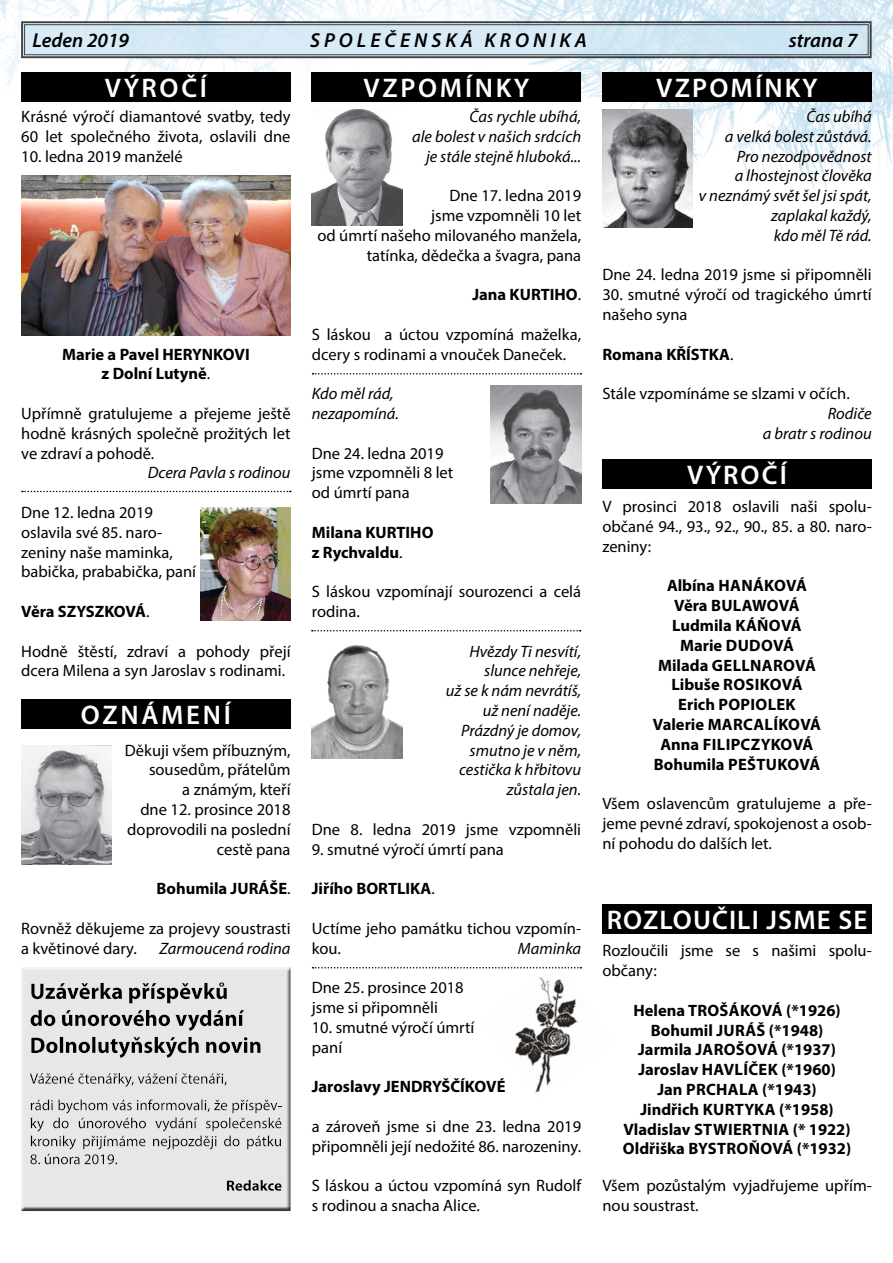
<style>
.page{position:relative;width:893px;height:1263px;background:#fff}
.page>*{position:absolute;margin:0;border:0;box-sizing:border-box;transform-origin:0 0}
.t1{font:600 27px "Myriad Pro";letter-spacing:.08em;color:#fff}
.t2{font:600 27px "Myriad Pro";letter-spacing:.04em;color:#fff}
.t3{font:600 27px "Myriad Pro";letter-spacing:.1em;color:#fff}
.t4{font:italic 600 20.25px "Myriad Pro";letter-spacing:.2em;color:#000}
.t5{font:italic 600 20.25px "Myriad Pro";color:#000}
.t6{font:16.5px/19.8px "Myriad Pro";color:#000}
.t7{font:700 16.5px/19.8px "Myriad Pro";color:#000}
.t8{font:italic 16.5px/19.8px "Myriad Pro";color:#000;text-align:right}
.t9{font:700 16.5px "Myriad Pro";letter-spacing:.02em;color:#000}
.s1{font-weight:400}
</style>
<div class="page">
<img style="left:0;top:0;width:893px;height:228px">
<img style="left:480px;top:967px;width:102px;height:126px">
<div style="left:312px;top:72px;width:269px;height:30px;background:#000"></div>
<div style="left:21px;top:72px;width:270px;height:30px;background:#000"></div>
<img style="left:491px;top:385px;width:90px;height:118px">
<div style="left:20px;top:966px;width:275px;height:245px;background:#000;opacity:.75"></div>
<img style="left:312px;top:645px;width:90px;height:113px">
<img style="left:21px;top:745px;width:90px;height:119px">
<div style="left:602px;top:72px;width:270px;height:30px;background:#000"></div>
<img style="left:200px;top:507px;width:91px;height:113px">
<svg style="left:313px;top:373px;width:268px;height:1px"></svg>
<div style="left:602px;top:459px;width:270px;height:30px;background:#000"></div>
<img style="left:21px;top:175px;width:270px;height:160px">
<svg style="left:22px;top:491px;width:269px;height:1px"></svg>
<div style="left:21px;top:699px;width:270px;height:30px;background:#000"></div>
<img style="left:312px;top:110px;width:90px;height:115px">
<img style="left:602px;top:110px;width:91px;height:117px">
<svg style="left:312px;top:630px;width:269px;height:1px"></svg>
<svg style="left:313px;top:967px;width:268px;height:1px"></svg>
<svg style="left:20px;top:20px;width:852px;height:39px;background:#becfd9"></svg>
<div style="left:602px;top:904px;width:270px;height:30px;background:#000"></div>
<p class="t5" style="left:33px;top:27px;width:98px">Leden 2019</p>
<p class="t4" style="left:310px;top:27px;width:278px">SPOLEČENSKÁ KRONIKA</p>
<p class="t4" style="left:789px;top:27px;width:70px">strana 7</p>
<h1 class="t1" style="left:105px;top:70px;width:104px">VÝROČÍ</h1>
<p class="t6" style="left:21px;top:106px;width:271px">Krásné výročí diamantové svatby, tedy<br>60 let společného života, oslavili dne</p>
<p class="t6" style="left:21px;top:146px;width:163px">10. ledna 2019 manželé</p>
<p class="t7" style="left:62px;top:343px;width:123px">Marie a Pavel HERYN</p>
<p class="t7" style="left:213px;top:343px;width:36px">KOVI</p>
<p class="t7" style="left:102px;top:363px;width:110px">z Dolní Lutyně<span class="s1">.</span></p>
<p class="t6" style="left:21px;top:403px;width:271px;text-align:justify">Upřímně gratulujeme a přejeme ještě hodně krásných společně prožitých let ve zdraví a pohodě.</p>
<p class="t8" style="left:148px;top:463px;width:144px">Dcera Pavla s rodinou</p>
<p class="t6" style="left:21px;top:502px;width:176px">Dne 12. ledna 2019 oslavila své 85. naro&shy;zeniny naše maminka, babička, prababička, paní</p>
<p class="t7" style="left:21px;top:601px;width:130px">Věra SZYSZKOVÁ<span class="s1">.</span></p>
<p class="t6" style="left:21px;top:641px;width:271px">Hodně štěstí, zdraví a pohody přejí dcera Milena a syn Jaroslav s rodinami.</p>
<h1 class="t3" style="left:81px;top:698px;width:152px">OZNÁMENÍ</h1>
<p class="t6" style="left:125px;top:740px;width:167px;text-align:right">Děkuji všem příbuzným, sousedům, přátelům<br>a známým, kteří<br>dne 12. prosince 2018 doprovodili na poslední cestě pana</p>
<p class="t7" style="left:156px;top:878px;width:136px">Bohumila JURÁŠE<span class="s1">.</span></p>
<p class="t6" style="left:21px;top:918px;width:271px">Rovněž děkujeme za projevy soustrasti a květinové dary.</p>
<p class="t8" style="left:159px;top:938px;width:133px">Zarmoucená rodina</p>
<h1 class="t1" style="left:364px;top:70px;width:20px">VZPOMÍNKY</h1>
<p class="t8" style="left:412px;top:106px;width:170px">Čas rychle ubíhá,<br>ale bolest v našich srdcích je stále stejně hluboká...</p>
<p class="t6" style="left:317px;top:185px;width:265px;text-align:right">Dne 17. ledna 2019<br>jsme vzpomněli 10 let<br>od úmrtí našeho milovaného manžela, tatínka, dědečka a švagra, pana</p>
<p class="t7" style="left:472px;top:284px;width:110px">Jana KURTIHO<span class="s1">.</span></p>
<p class="t6" style="left:312px;top:324px;width:271px">S láskou a úctou vzpomíná maželka, dcery s rodinami a vnouček Daneček.</p>
<p class="t8" style="left:312px;top:383px;width:89px;text-align:left">Kdo měl rád, nezapomíná.</p>
<p class="t6" style="left:312px;top:443px;width:143px">Dne 24. ledna 2019 jsme vzpomněli 8 let od úmrtí pana</p>
<p class="t7" style="left:312px;top:522px;width:122px">Milana KURTIHO z Rychvaldu<span class="s1">.</span></p>
<p class="t6" style="left:312px;top:581px;width:271px">S láskou vzpomínají sourozenci a celá rodina.</p>
<p class="t8" style="left:446px;top:641px;width:137px">Hvězdy Ti nesvítí, slunce nehřeje,<br>už se k nám nevrátíš, už není naděje.<br>Prázdný je domov, smutno je v něm, cestička k hřbitovu zůstala jen.</p>
<p class="t6" style="left:312px;top:819px;width:271px">Dne 8. ledna 2019 jsme vzpomněli</p>
<p class="t6" style="left:312px;top:839px;width:194px">9. smutné výročí úmrtí pana</p>
<p class="t7" style="left:312px;top:878px;width:124px">Jiřího BORTLIKA<span class="s1">.</span></p>
<p class="t6" style="left:312px;top:918px;width:271px">Uctíme jeho památku tichou vzpomín&shy;kou.</p>
<p class="t8" style="left:518px;top:938px;width:65px">Maminka</p>
<p class="t6" style="left:312px;top:977px;width:153px">Dne 25. prosince 2018 jsme si připomněli</p>
<p class="t6" style="left:312px;top:1017px;width:164px">10. smutné výročí úmrtí paní</p>
<p class="t7" style="left:312px;top:1076px;width:195px">Jaroslavy JEN DRYŠČÍKOVÉ</p>
<p class="t6" style="left:312px;top:1116px;width:271px">a zároveň jsme si dne 23. ledna 2019 připomněli její nedožité 86. narozeniny.</p>
<p class="t6" style="left:312px;top:1175px;width:271px">S láskou a úctou vzpomíná syn Rudolf s rodinou a snacha Alice.</p>
<h1 class="t1" style="left:656px;top:70px;width:163px">VZPOMÍNKY</h1>
<p class="t8" style="left:699px;top:106px;width:174px">Čas ubíhá<br>a velká bolest zůstává.<br>Pro nezodpovědnost<br>a lhostejnost člověka<br>v neznámý svět šel jsi spát, zaplakal každý,<br>kdo měl Tě rád.</p>
<p class="t6" style="left:602px;top:265px;width:271px">Dne 24. ledna 2019 jsme si připomněli</p>
<p class="t6" style="left:602px;top:284px;width:271px">30. smutné výročí od tragického úmrtí našeho syna</p>
<p class="t7" style="left:602px;top:343px;width:133px">Romana KŘÍSTKA<span class="s1">.</span></p>
<p class="t6" style="left:602px;top:383px;width:249px">Stále vzpomínáme se slzami v očích.</p>
<p class="t8" style="left:763px;top:403px;width:110px">Rodiče<br>a bratr s rodinou</p>
<h1 class="t1" style="left:687px;top:458px;width:101px">VÝROČÍ</h1>
<p class="t6" style="left:602px;top:496px;width:271px;text-align:justify">V prosinci 2018 oslavili naši spolu&shy;občané 94., 93., 92., 90., 85. a 80. naro&shy;zeniny:</p>
<p class="t7" style="left:674px;top:575px;width:134px;text-indent:-7px">Albína Hanáková<br>Věra Bulaw</p>
<p class="t7" style="left:767px;top:595px;width:34px">ová</p>
<p class="t7" style="left:672px;top:615px;width:131px">Ludmila Káňová</p>
<p class="t7" style="left:680px;top:635px;width:115px">Marie Dudová</p>
<p class="t7" style="left:658px;top:655px;width:159px">Milada Gellnarová</p>
<p class="t7" style="left:671px;top:674px;width:133px">Libuše Rosiková</p>
<p class="t9" style="left:678px;top:694px;width:118px">Erich Popiolek</p>
<p class="t7" style="left:653px;top:714px;width:101px">Valerie Marcalík</p>
<p class="t7" style="left:788px;top:714px;width:34px">ová</p>
<p class="t7" style="left:661px;top:734px;width:81px">Anna Filipcz</p>
<p class="t7" style="left:761px;top:734px;width:54px">yková</p>
<p class="t7" style="left:654px;top:754px;width:105px">Bohumila Peštuk</p>
<p class="t7" style="left:787px;top:754px;width:34px">ová</p>
<p class="t6" style="left:602px;top:793px;width:271px;text-align:justify">Všem oslavencům gratulujeme a pře&shy;jeme pevné zdraví, spokojenost a osob&shy;ní pohodu do dalších let.</p>
<h1 class="t2" style="left:607px;top:902px;width:262px">ROZLOUČILI JSME SE</h1>
<p class="t6" style="left:602px;top:941px;width:271px">Rozloučili jsme se s našimi spolu&shy;občany:</p>
<p class="t7" style="left:633px;top:1000px;width:209px">Helena Trošáková (*1926)</p>
<p class="t7" style="left:651px;top:1019px;width:174px">Bohumil Juráš (*1948)</p>
<p class="t7" style="left:638px;top:1039px;width:199px">Jarmila Jarošová (*1937)</p>
<p class="t7" style="left:638px;top:1059px;width:86px">Jaroslav Havlíč</p>
<p class="t7" style="left:759px;top:1059px;width:79px">ek (*1960)</p>
<p class="t7" style="left:657px;top:1079px;width:60px">Jan Prchala</p>
<p class="t7" style="left:762px;top:1079px;width:56px">(*1943)</p>
<p class="t7" style="left:640px;top:1099px;width:195px">Jindřich Kurtyka (*1958)</p>
<p class="t7" style="left:624px;top:1118px;width:229px">Vladislav Stwiertnia (* 1922)</p>
<p class="t7" style="left:623px;top:1138px;width:230px">Oldřiška Bystroňová (*1932)</p>
<p class="t6" style="left:602px;top:1175px;width:271px">Všem pozůstalým vyjadřujeme upřím&shy;nou soustrast.</p>
</div>
